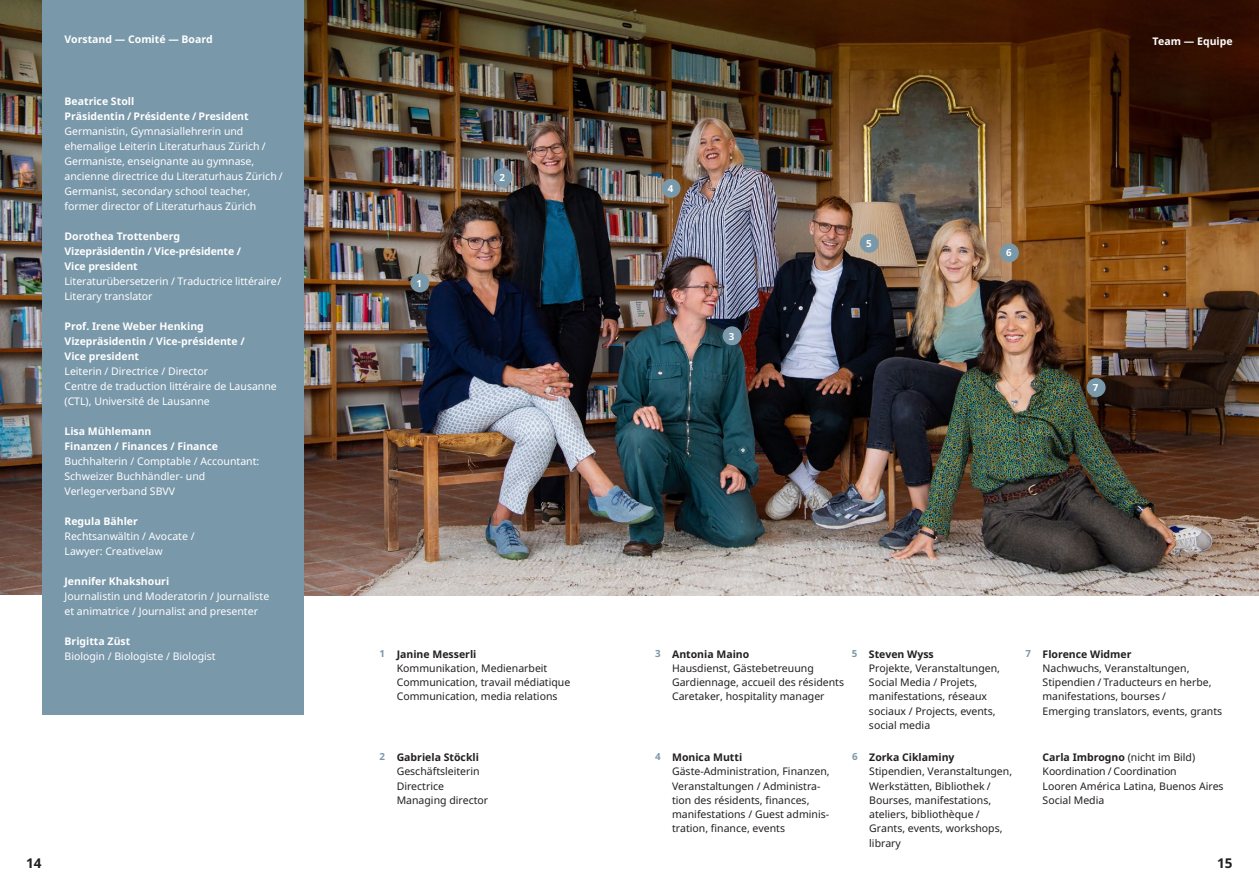
<style>
.page{position:relative;width:1259px;height:893px;background:#fff}
.page>*{position:absolute;margin:0;border:0;box-sizing:border-box;transform-origin:0 0}
.t1{font:700 13.5px "Noto Sans";color:#231f20}
.t2{font:10.5px/14.2px "Noto Sans";color:#231f20}
.Kalender_Text{font:10.5px/15px "Noto Sans";color:#fff}
.Kalender_Text-2{font:700 10.5px/15px "Noto Sans";color:#fff}
.t3{font:700 10.5px "Noto Sans";color:#231f20}
.Name_Team{font:700 10.5px "Noto Sans";color:#fff}
.t4{font:700 9.75px "Noto Sans";color:#fff}
.t5{font:700 9.75px "Noto Sans";color:#7998aa}
.s1{font-weight:700}
.s2{font-weight:400}
</style>
<div class="page">
<img style="left:304px;top:0;width:955px;height:595px">
<img style="left:0;top:0;width:43px;height:595px">
<div style="left:493px;top:168px;width:19px;height:19px;background:#7998aa;border-radius:50%"></div>
<div style="left:722px;top:326px;width:19px;height:19px;background:#7998aa;border-radius:50%"></div>
<div style="left:661px;top:179px;width:19px;height:19px;background:#7998aa;border-radius:50%"></div>
<div style="left:1000px;top:243px;width:19px;height:19px;background:#7998aa;border-radius:50%"></div>
<div style="left:1086px;top:378px;width:19px;height:19px;background:#7998aa;border-radius:50%"></div>
<div style="left:860px;top:234px;width:18px;height:19px;background:#7998aa;border-radius:50%"></div>
<div style="left:410px;top:274px;width:19px;height:18px;background:#7998aa;border-radius:50%"></div>
<div style="left:43px;top:0;width:261px;height:714px;background:#7998aa"></div>
<p class="Kalender_Text-2" style="left:64px;top:31px;width:150px">Vorstand — Comité — Board</p>
<p class="Name_Team" style="left:64px;top:94px;width:71px">Beatrice Stoll</p>
<p class="Kalender_Text-2" style="left:64px;top:108px;width:186px">Präsidentin / Présidente / President</p>
<p class="Kalender_Text" style="left:64px;top:123px;width:203px">Germanistin, Gymnasiallehrerin und ehemalige Leiterin Literaturhaus Zürich /</p>
<p class="Kalender_Text" style="left:64px;top:153px;width:220px">Germaniste, enseignante au gymnase, ancienne directrice du Literaturhaus Zürich /</p>
<p class="Kalender_Text" style="left:64px;top:183px;width:193px">Germanist, secondary school teacher, former director of Literaturhaus Zürich</p>
<p class="Kalender_Text-2" style="left:64px;top:228px;width:117px">Dorothea Trottenberg</p>
<p class="Kalender_Text" style="left:64px;top:243px;width:218px"><span class="s1">Vizepräsidentin / Vice-présidente /<br>Vice president<br></span>Literaturübersetzerin / Traductrice littéraire/<br>Literary translator</p>
<p class="Kalender_Text-2" style="left:64px;top:318px;width:141px">Prof. Irene Weber Henking</p>
<p class="Kalender_Text-2" style="left:64px;top:333px;width:182px">Vizepräsidentin / Vice-présidente /<br>Vice president<br><span class="s2">Leiterin / Directrice / Director</span></p>
<p class="Kalender_Text" style="left:64px;top:378px;width:214px">Centre de traduction littéraire de Lausanne (CTL), Université de Lausanne</p>
<p class="Kalender_Text-2" style="left:64px;top:423px;width:88px">Lisa Mühlemann</p>
<p class="Kalender_Text-2" style="left:64px;top:438px;width:155px">Finanzen / Finances / Finance</p>
<p class="Kalender_Text" style="left:64px;top:453px;width:196px">Buchhalterin / Comptable / Accountant:<br>Schweizer Buchhändler- und<br>Verlegerverband SBVV</p>
<p class="Kalender_Text-2" style="left:64px;top:513px;width:75px">Regula Bähler</p>
<p class="Kalender_Text" style="left:64px;top:528px;width:132px">Rechtsanwältin / Avocate /<br>Lawyer: Creativelaw</p>
<p class="Kalender_Text-2" style="left:64px;top:573px;width:106px">Jennifer Khakshouri</p>
<p class="Kalender_Text" style="left:64px;top:588px;width:206px">Journalistin und Moderatorin / Journaliste et animatrice / Journalist and presenter</p>
<p class="Kalender_Text-2" style="left:64px;top:633px;width:67px">Brigitta Züst</p>
<p class="Kalender_Text" style="left:64px;top:648px;width:153px">Biologin / Biologiste / Biologist</p>
<p class="t4" style="left:417px;top:276px;width:7px">1</p>
<p class="t4" style="left:499px;top:171px;width:7px">2</p>
<p class="t4" style="left:668px;top:182px;width:7px">4</p>
<p class="t4" style="left:729px;top:329px;width:7px">3</p>
<p class="t4" style="left:866px;top:237px;width:7px">5</p>
<p class="t4" style="left:1006px;top:246px;width:7px">6</p>
<p class="Kalender_Text-2" style="left:1152px;top:33px;width:82px">Team — Equipe</p>
<p class="t4" style="left:1093px;top:381px;width:7px">7</p>
<p class="t3" style="left:397px;top:646px;width:81px">Janine Messerli</p>
<p class="t2" style="left:397px;top:661px;width:175px">Kommunikation, Medienarbeit<br>Communication, travail médiatique</p>
<p class="t2" style="left:397px;top:689px;width:162px">Communication, media relations</p>
<p class="t5" style="left:379px;top:646px;width:7px">1</p>
<p class="t5" style="left:655px;top:646px;width:7px">3</p>
<p class="t3" style="left:672px;top:646px;width:79px">Antonia Maino</p>
<p class="t2" style="left:672px;top:661px;width:143px">Hausdienst, Gästebetreuung</p>
<p class="t2" style="left:672px;top:675px;width:173px">Gardiennage, accueil des résidents</p>
<p class="t2" style="left:672px;top:689px;width:154px">Caretaker, hospitality manager</p>
<p class="t5" style="left:852px;top:646px;width:7px">5</p>
<p class="t5" style="left:1025px;top:646px;width:7px">7</p>
<p class="t3" style="left:869px;top:646px;width:66px">Steven Wyss</p>
<p class="t2" style="left:869px;top:661px;width:133px">Projekte, Veranstaltungen,<br>Social Media / Projets, manifestations, réseaux sociaux / Projects, events, social media</p>
<p class="t5" style="left:379px;top:750px;width:7px">2</p>
<p class="t3" style="left:397px;top:750px;width:84px">Gabriela Stöckli</p>
<p class="t2" style="left:397px;top:764px;width:93px">Geschäftsleiterin<br>Directrice<br>Managing director</p>
<p class="t3" style="left:672px;top:750px;width:72px">Monica Mutti</p>
<p class="t2" style="left:672px;top:764px;width:159px">Gäste-Administration, Finanzen,<br>Veranstaltungen / Administra&shy;tion des résidents, finances, manifestations / Guest adminis&shy;tration, finance, events</p>
<p class="t5" style="left:655px;top:750px;width:7px">4</p>
<p class="t5" style="left:852px;top:750px;width:7px">6</p>
<p class="t3" style="left:869px;top:750px;width:87px">Zorka Ciklaminy</p>
<p class="t2" style="left:869px;top:764px;width:144px">Stipendien, Veranstaltungen,<br>Werkstätten, Bibliothek /<br>Bourses, manifestations, ateliers, bibliothèque /<br>Grants, events, workshops, library</p>
<p class="t3" style="left:1042px;top:646px;width:90px">Florence Widmer</p>
<p class="t2" style="left:1042px;top:661px;width:148px">Nachwuchs, Veranstaltungen,</p>
<p class="t2" style="left:1042px;top:675px;width:170px">Stipendien / Traducteurs en herbe,</p>
<p class="t2" style="left:1042px;top:689px;width:125px">manifestations, bourses /</p>
<p class="t2" style="left:1042px;top:703px;width:181px">Emerging translators, events, grants</p>
<p class="t3" style="left:1042px;top:750px;width:154px">Carla Imbrogno <span class="s2">(nicht im Bild)</span></p>
<p class="t2" style="left:1042px;top:764px;width:136px">Koordination / Coordination</p>
<p class="t2" style="left:1042px;top:778px;width:182px">Looren América Latina, Buenos Aires</p>
<p class="t2" style="left:1042px;top:793px;width:63px">Social Media</p>
<p class="t1" style="left:26px;top:854px;width:17px">14</p>
<p class="t1" style="left:1217px;top:854px;width:17px">15</p>
</div>
